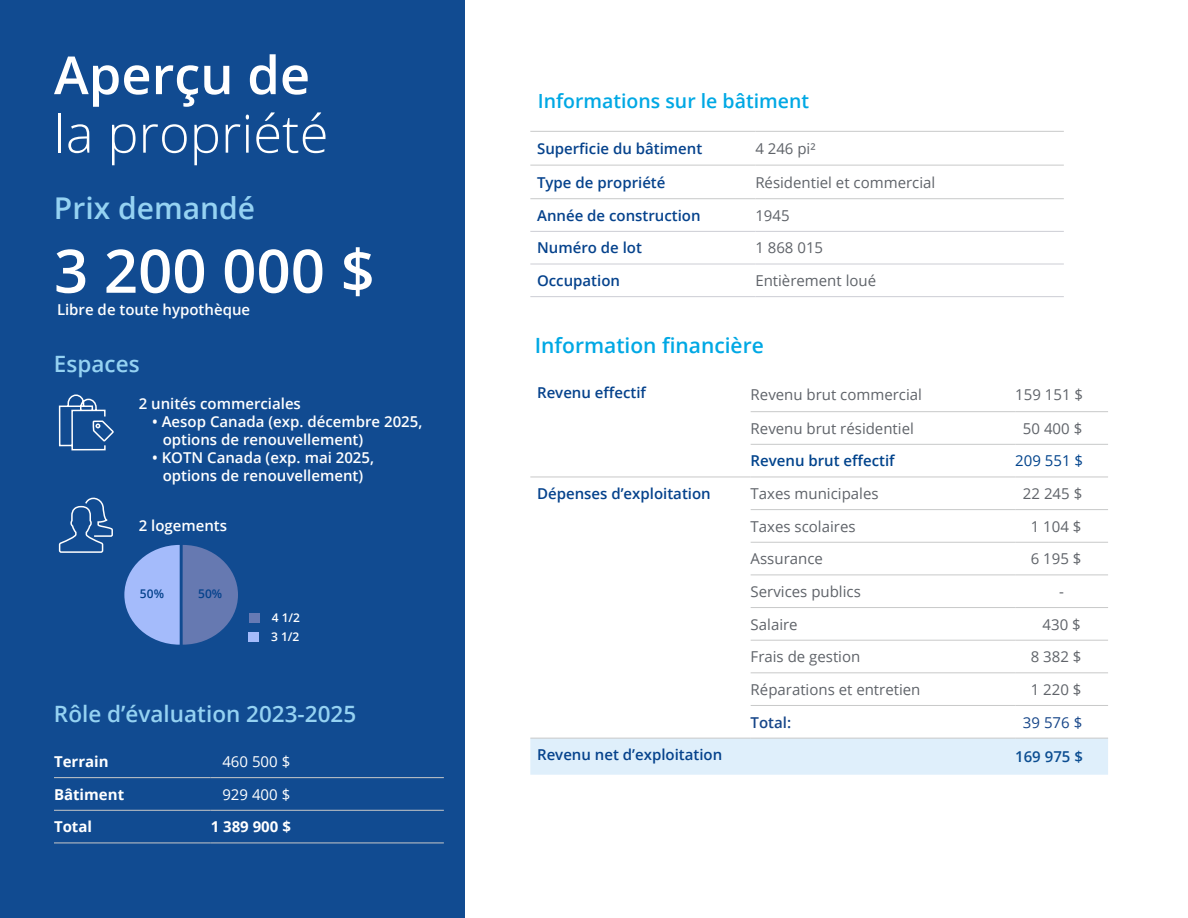
<style>
.page{position:relative;width:1188px;height:918px;background:#fff}
.page>*{position:absolute;margin:0;border:0;box-sizing:border-box;transform-origin:0 0}
.t1{font:600 60px "Open Sans";color:#fff}
.t2{font:300 52.5px "Open Sans";color:#fff}
.t3{font:600 52.5px "Open Sans";color:#fff}
.t4{font:600 30px "Open Sans";color:#95d2f2}
.t5{font:600 22.5px "Open Sans";color:#95d2f2}
.t6{font:600 21px "Open Sans";color:#00a8e4}
.t7{font:600 19.5px "Open Sans";color:#00a8e4}
.t8{font:15px "Open Sans";color:#5f6369}
.t9{font:600 15px/18px "Open Sans";color:#fff}
.t10{font:600 15px "Open Sans";color:#05428c}
.t11{font:700 15px "Open Sans";color:#fff}
.t12{font:600 15px "Open Sans";color:#00438c}
.t13{font:15px "Open Sans";color:#fff}
.t14{font:15px "Open Sans";color:#00438c}
.t15{font:600 15px "Open Sans";color:#0b4d91}
.t16{font:600 15px "Open Sans";color:#174689}
.t17{font:15px "Open Sans";color:#174689}
.t18{font:600 12px/19px "Open Sans";color:#fff}
.t19{font:600 12px "Open Sans";color:#05428c}
</style>
<div class="page">
<div style="left:0;top:0;width:464px;height:918px;background:#114b91"></div>
<hr style="left:530px;top:131px;width:225px;height:1px;background:#c8c9c9">
<hr style="left:755px;top:131px;width:309px;height:1px;background:#c8c9c9">
<hr style="left:530px;top:165px;width:225px;height:1px;background:#c8c9c9">
<hr style="left:755px;top:165px;width:309px;height:1px;background:#c8c9c9">
<hr style="left:530px;top:198px;width:225px;height:1px;background:#c8c9c9">
<hr style="left:755px;top:198px;width:309px;height:1px;background:#c8c9c9">
<hr style="left:530px;top:231px;width:225px;height:1px;background:#cccdd4">
<hr style="left:755px;top:231px;width:309px;height:1px;background:#cccdd4">
<hr style="left:530px;top:264px;width:225px;height:1px;background:#cccdd4">
<hr style="left:755px;top:264px;width:309px;height:1px;background:#cccdd4">
<hr style="left:530px;top:296px;width:225px;height:1px;background:#cccdd4">
<hr style="left:755px;top:296px;width:309px;height:1px;background:#cccdd4">
<hr style="left:54px;top:777px;width:157px;height:1px;background:#c8c9c9">
<hr style="left:211px;top:777px;width:233px;height:1px;background:#c8c9c9">
<hr style="left:54px;top:810px;width:157px;height:1px;background:#c8c9c9">
<hr style="left:211px;top:810px;width:233px;height:1px;background:#c8c9c9">
<hr style="left:54px;top:843px;width:157px;height:1px;background:#c8c9c9">
<hr style="left:211px;top:843px;width:233px;height:1px;background:#c8c9c9">
<svg style="left:58px;top:394px;width:56px;height:57px"></svg>
<svg style="left:58px;top:497px;width:55px;height:56px"></svg>
<div style="left:530px;top:739px;width:578px;height:36px;background:#dfeffb"></div>
<hr style="left:751px;top:411px;width:264px;height:1px;background:#c8c9c9">
<hr style="left:1015px;top:411px;width:93px;height:1px;background:#c8c9c9">
<hr style="left:751px;top:444px;width:264px;height:1px;background:#c8c9c9">
<hr style="left:1015px;top:444px;width:93px;height:1px;background:#c8c9c9">
<hr style="left:530px;top:477px;width:221px;height:1px;background:#c8c9c9">
<hr style="left:751px;top:477px;width:264px;height:1px;background:#c8c9c9">
<hr style="left:1015px;top:477px;width:93px;height:1px;background:#c8c9c9">
<hr style="left:751px;top:509px;width:264px;height:1px;background:#c8c9c9">
<hr style="left:1015px;top:509px;width:93px;height:1px;background:#c8c9c9">
<hr style="left:751px;top:542px;width:264px;height:1px;background:#c8c9c9">
<hr style="left:1015px;top:542px;width:93px;height:1px;background:#c8c9c9">
<hr style="left:751px;top:575px;width:264px;height:1px;background:#c8c9c9">
<hr style="left:1015px;top:575px;width:93px;height:1px;background:#c8c9c9">
<hr style="left:751px;top:607px;width:264px;height:1px;background:#c8c9c9">
<hr style="left:1015px;top:607px;width:93px;height:1px;background:#c8c9c9">
<hr style="left:751px;top:640px;width:264px;height:1px;background:#c8c9c9">
<hr style="left:1015px;top:640px;width:93px;height:1px;background:#c8c9c9">
<hr style="left:751px;top:672px;width:264px;height:1px;background:#c8c9c9">
<hr style="left:1015px;top:672px;width:93px;height:1px;background:#c8c9c9">
<hr style="left:751px;top:705px;width:264px;height:1px;background:#c8c9c9">
<hr style="left:1015px;top:705px;width:93px;height:1px;background:#c8c9c9">
<hr style="left:530px;top:738px;width:221px;height:1px;background:#c8c9c9">
<hr style="left:751px;top:738px;width:264px;height:1px;background:#c8c9c9">
<hr style="left:1015px;top:738px;width:93px;height:1px;background:#c8c9c9">
<svg style="left:124px;top:545px;width:114px;height:100px"></svg>
<div style="left:249px;top:613px;width:10px;height:10px;background:#667ab4"></div>
<div style="left:249px;top:632px;width:10px;height:10px;background:#a4bbfb"></div>
<h2 class="t3" style="left:54px;top:39px;width:258px">Aperçu de</h2>
<h2 class="t2" style="left:54px;top:98px;width:276px">la propriété</h2>
<h3 class="t4" style="left:54px;top:188px;width:203px">Prix demandé</h3>
<h1 class="t1" style="left:54px;top:230px;width:322px">3 200 000 $</h1>
<p class="t9" style="left:57px;top:300px;width:195px">Libre de toute hypothèque</p>
<h3 class="t5" style="left:54px;top:349px;width:87px">Espaces</h3>
<p class="t9" style="left:139px;top:395px;width:164px">2 unités commerciales</p>
<p class="t9" style="left:163px;top:413px;width:261px;text-indent:-11px">• Aesop Canada (exp. décembre 2025, options de renouvellement)</p>
<p class="t9" style="left:152px;top:449px;width:223px;text-align:center">• KOTN Canada (exp. mai 2025, options de renouvellement)</p>
<p class="t9" style="left:139px;top:517px;width:90px">2 logements</p>
<p class="t19" style="left:140px;top:585px;width:26px">50%</p>
<p class="t19" style="left:198px;top:585px;width:26px">50%</p>
<p class="t18" style="left:271px;top:608px;width:31px">4 1/2<br>3 1/2</p>
<h3 class="t5" style="left:54px;top:698px;width:304px">Rôle d’évaluation 2023-2025</h3>
<p class="t11" style="left:54px;top:751px;width:56px">Terrain</p>
<p class="t13" style="left:222px;top:751px;width:69px">460 500 $</p>
<p class="t11" style="left:54px;top:784px;width:72px">Bâtiment</p>
<p class="t13" style="left:222px;top:784px;width:69px">929 400 $</p>
<p class="t11" style="left:54px;top:816px;width:40px">Total</p>
<p class="t11" style="left:211px;top:816px;width:82px">1 389 900 $</p>
<h3 class="t7" style="left:538px;top:87px;width:273px">Informations sur le bâtiment</h3>
<p class="t10" style="left:537px;top:138px;width:167px">Superficie du bâtiment</p>
<p class="t8" style="left:755px;top:138px;width:62px">4 246 pi²</p>
<p class="t10" style="left:537px;top:172px;width:130px">Type de propriété</p>
<p class="t8" style="left:755px;top:172px;width:181px">Résidentiel et commercial</p>
<p class="t10" style="left:537px;top:205px;width:165px">Année de construction</p>
<p class="t8" style="left:755px;top:205px;width:36px">1945</p>
<p class="t10" style="left:537px;top:238px;width:106px">Numéro de lot</p>
<p class="t8" style="left:755px;top:238px;width:69px">1 868 015</p>
<p class="t10" style="left:537px;top:270px;width:84px">Occupation</p>
<p class="t8" style="left:755px;top:270px;width:122px">Entièrement loué</p>
<h3 class="t6" style="left:535px;top:331px;width:231px">Information financière</h3>
<p class="t10" style="left:537px;top:382px;width:110px">Revenu effectif</p>
<p class="t8" style="left:751px;top:384px;width:173px">Revenu brut commercial</p>
<p class="t8" style="left:1015px;top:384px;width:69px">159 151 $</p>
<p class="t8" style="left:751px;top:418px;width:165px">Revenu brut résidentiel</p>
<p class="t8" style="left:1023px;top:418px;width:61px">50 400 $</p>
<p class="t12" style="left:751px;top:451px;width:146px">Revenu brut effectif</p>
<p class="t14" style="left:1015px;top:451px;width:69px">209 551 $</p>
<p class="t10" style="left:537px;top:483px;width:175px">Dépenses d’exploitation</p>
<p class="t8" style="left:751px;top:483px;width:129px">Taxes municipales</p>
<p class="t8" style="left:1023px;top:483px;width:61px">22 245 $</p>
<p class="t8" style="left:751px;top:516px;width:106px">Taxes scolaires</p>
<p class="t8" style="left:1031px;top:516px;width:52px">1 104 $</p>
<p class="t8" style="left:751px;top:549px;width:74px">Assurance</p>
<p class="t8" style="left:1031px;top:549px;width:52px">6 195 $</p>
<p class="t8" style="left:751px;top:581px;width:112px">Services publics</p>
<p class="t8" style="left:1059px;top:581px;width:6px">-</p>
<p class="t8" style="left:751px;top:614px;width:49px">Salaire</p>
<p class="t8" style="left:1043px;top:614px;width:40px">430 $</p>
<p class="t8" style="left:751px;top:647px;width:111px">Frais de gestion</p>
<p class="t8" style="left:1031px;top:647px;width:52px">8 382 $</p>
<p class="t8" style="left:751px;top:679px;width:171px">Réparations et entretien</p>
<p class="t8" style="left:1031px;top:679px;width:52px">1 220 $</p>
<p class="t16" style="left:751px;top:712px;width:42px">Total:</p>
<p class="t17" style="left:1023px;top:712px;width:61px">39 576 $</p>
<p class="t10" style="left:537px;top:744px;width:187px">Revenu net d’exploitation</p>
<p class="t15" style="left:1015px;top:746px;width:69px">169 975 $</p>
</div>
